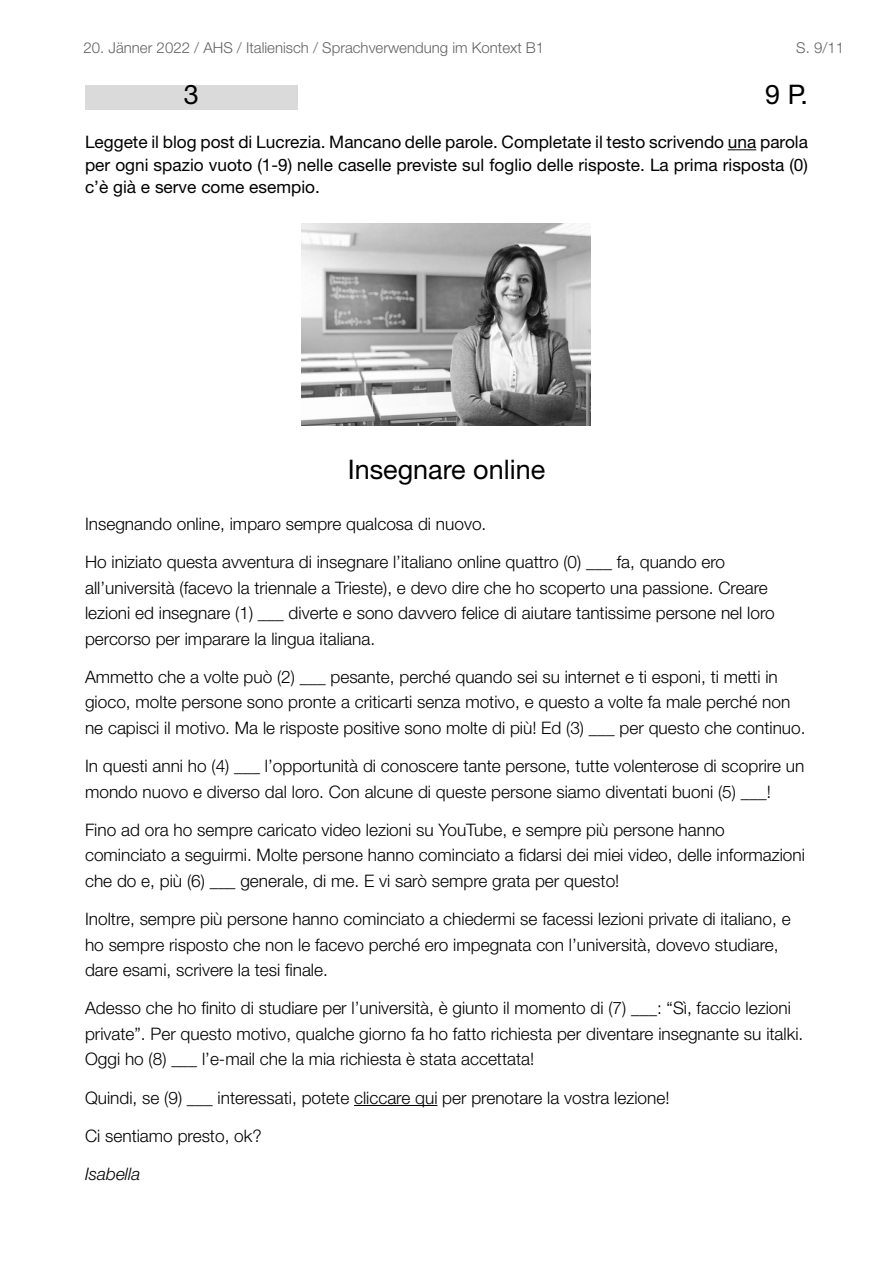
<style>
.page{position:relative;width:893px;height:1263px;background:#fff}
.page>*{position:absolute;margin:0;border:0;box-sizing:border-box;transform-origin:0 0}
.t1{font:27px "Helvetica Neue LT Pro";color:#000}
.t2{font:300 17.25px/25.5px "Helvetica Neue LT Pro";color:#000}
.t3{font:17.25px/22.5px "Helvetica Neue LT Pro";color:#000;text-align:justify}
.t4{font:italic 300 17.25px "Helvetica Neue LT Pro";color:#000}
.t5{font:300 15px "Helvetica Neue LT Std";color:#636363}
</style>
<div class="page">
<div style="left:85px;top:85px;width:213px;height:24px;background:#dadada"></div>
<svg style="left:728px;top:149px;width:28px;height:1px"></svg>
<hr style="left:354px;top:1105px;width:83px;height:1px;background:#000">
<img style="left:302px;top:224px;width:288px;height:202px">
<p class="t5" style="left:84px;top:39px;width:462px">20. Jänner 2022 / AHS / Italienisch / Sprachverwendung im Kontext B1</p>
<p class="t5" style="left:796px;top:39px;width:49px">S. 9/11</p>
<h1 class="t1" style="left:184px;top:78px;width:17px">3</h1>
<h1 class="t1" style="left:765px;top:78px;width:44px">9 P.</h1>
<p class="t3" style="left:85px;top:130px;width:724px">Leggete il blog post di Lucrezia. Mancano delle parole. Completate il testo scrivendo una parola per ogni spazio vuoto (1-9) nelle caselle previste sul foglio delle risposte. La prima risposta (0) c’è già e serve come esempio.</p>
<h1 class="t1" style="left:348px;top:453px;width:199px">Insegnare online</h1>
<p class="t2" style="left:85px;top:511px;width:403px">Insegnando online, imparo sempre qualcosa di nuovo.</p>
<p class="t2" style="left:85px;top:549px;width:691px">Ho iniziato questa avventura di insegnare l’italiano online quattro (0) ___ fa, quando ero all’università (facevo la triennale a Trieste), e devo dire che ho scoperto una passione. Creare lezioni ed insegnare (1) ___ diverte e sono davvero felice di aiutare tantissime persone nel loro percorso per imparare la lingua italiana.</p>
<p class="t2" style="left:85px;top:664px;width:722px">Ammetto che a volte può (2) ___ pesante, perché quando sei su internet e ti esponi, ti metti in gioco, molte persone sono pronte a criticarti senza motivo, e questo a volte fa male perché non ne capisci il motivo. Ma le risposte positive sono molte di più! Ed (3) ___ per questo che continuo.</p>
<p class="t2" style="left:85px;top:753px;width:721px">In questi anni ho (4) ___ l’opportunità di conoscere tante persone, tutte volenterose di scoprire un mondo nuovo e diverso dal loro. Con alcune di queste persone siamo diventati buoni (5) ___!</p>
<p class="t2" style="left:85px;top:817px;width:721px">Fino ad ora ho sempre caricato video lezioni su YouTube, e sempre più persone hanno cominciato a seguirmi. Molte persone hanno cominciato a fidarsi dei miei video, delle informazioni che do e, più (6) ___ generale, di me. E vi sarò sempre grata per questo!</p>
<p class="t2" style="left:85px;top:906px;width:707px">Inoltre, sempre più persone hanno cominciato a chiedermi se facessi lezioni private di italiano, e ho sempre risposto che non le facevo perché ero impegnata con l’università, dovevo studiare, dare esami, scrivere la tesi finale.</p>
<p class="t2" style="left:85px;top:995px;width:720px">Adesso che ho finito di studiare per l’università, è giunto il momento di (7) ___: “Sì, faccio lezioni private”. Per questo motivo, qualche giorno fa ho fatto richiesta per diventare insegnante su italki.<br>Oggi ho (8) ___ l’e-mail che la mia richiesta è stata accettata!</p>
<p class="t2" style="left:85px;top:1084px;width:586px">Quindi, se (9) ___ interessati, potete cliccare qui per prenotare la vostra lezione!</p>
<p class="t2" style="left:85px;top:1123px;width:178px">Ci sentiamo presto, ok?</p>
<p class="t4" style="left:85px;top:1164px;width:57px">Isabella</p>
</div>
